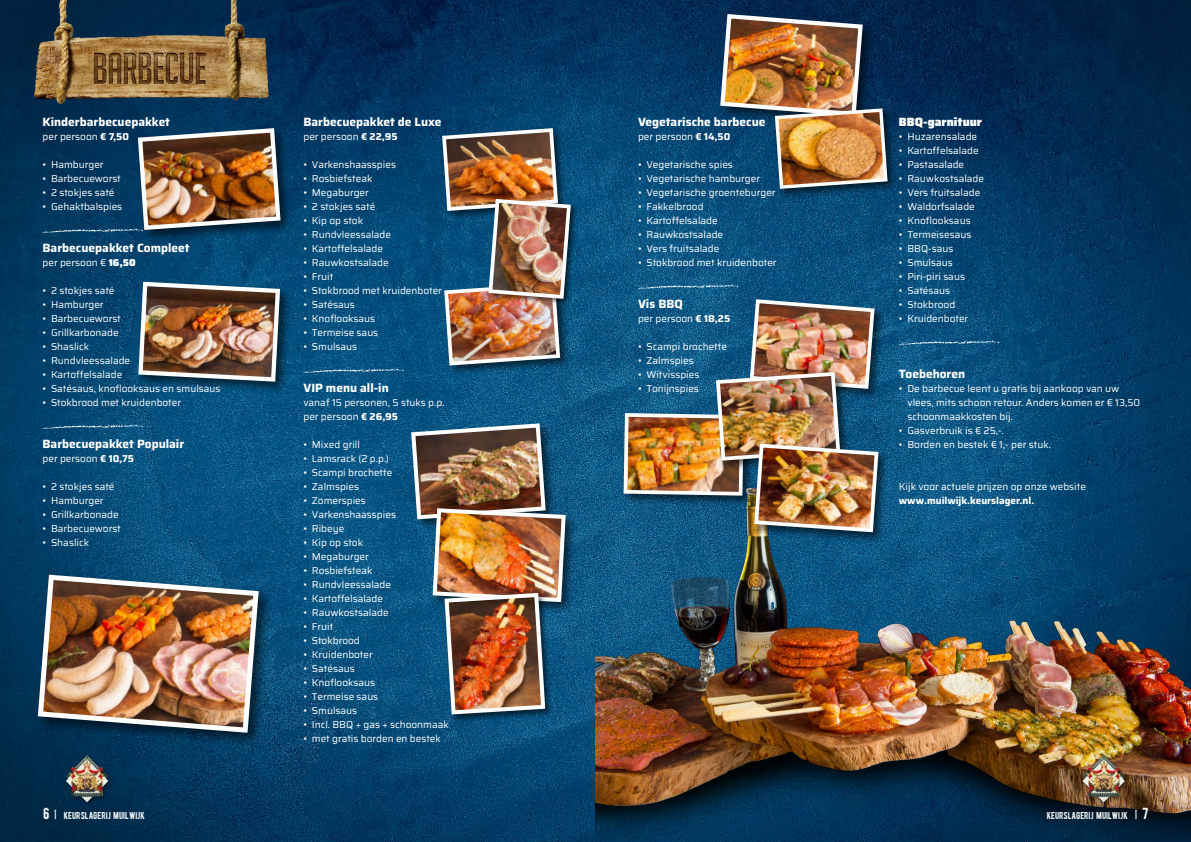
<style>
.page{position:relative;width:1191px;height:842px;background:#fff}
.page>*{position:absolute;margin:0;border:0;box-sizing:border-box;transform-origin:0 0}
.t1{font:700 12px "Saira";color:#fff}
.t2{font:900 12px "Saira";color:#fff}
.t3{font:10px/14px "Saira";color:#fff}
.t4{font:10px "BERNIERDISTRESSED";color:#fff}
.t5{font:700 10px "Saira";color:#fff}
.s1{font-weight:700}
.s2{font-weight:900}
.s3{font-size:16px}
</style>
<div class="page">
<img style="left:0;top:0;width:1191px;height:842px">
<div style="left:135px;top:126px;width:158px;height:117px;background:#000;opacity:.6"></div>
<div style="left:136px;top:279px;width:157px;height:115px;background:#000;opacity:.6"></div>
<img style="left:136px;top:279px;width:146px;height:105px">
<div style="left:35px;top:572px;width:239px;height:175px;background:#000;opacity:.6"></div>
<img style="left:35px;top:572px;width:226px;height:163px">
<div style="left:430px;top:506px;width:148px;height:108px;background:#000;opacity:.6"></div>
<div style="left:443px;top:591px;width:111px;height:132px;background:#000;opacity:.6"></div>
<img style="left:409px;top:421px;width:159px;height:295px">
<div style="left:773px;top:107px;width:124px;height:92px;background:#000;opacity:.6"></div>
<img style="left:718px;top:12px;width:171px;height:179px">
<div style="left:747px;top:297px;width:138px;height:103px;background:#000;opacity:.6"></div>
<div style="left:442px;top:280px;width:128px;height:96px;background:#000;opacity:.6"></div>
<div style="left:487px;top:198px;width:91px;height:108px;background:#000;opacity:.6"></div>
<img style="left:440px;top:126px;width:133px;height:241px">
<img style="left:595px;top:817px;width:596px;height:22px">
<img style="left:595px;top:426px;width:596px;height:391px">
<div style="left:752px;top:441px;width:138px;height:103px;background:#000;opacity:.6"></div>
<img style="left:621px;top:297px;width:259px;height:237px">
<img style="left:23px;top:0;width:440px;height:124px">
<img style="left:43px;top:126px;width:240px;height:108px">
<svg style="left:43px;top:424px;width:101px;height:6px"></svg>
<svg style="left:303px;top:368px;width:102px;height:6px"></svg>
<svg style="left:638px;top:284px;width:101px;height:6px"></svg>
<svg style="left:899px;top:340px;width:101px;height:6px"></svg>
<div style="left:64px;top:753px;width:50px;height:55px;background:#002c4d"></div>
<img style="left:66px;top:755px;width:42px;height:47px">
<div style="left:1080px;top:753px;width:50px;height:55px;background:#000;opacity:.45"></div>
<img style="left:1082px;top:755px;width:43px;height:47px">
<p class="t1" style="left:43px;top:113px;width:129px">Kinderbarbecuepakket</p>
<p class="t3" style="left:43px;top:129px;width:88px">per persoon <span class="s1">€ 7,50</span></p>
<p class="t3" style="left:43px;top:157px;width:63px">• Hamburger</p>
<p class="t3" style="left:43px;top:171px;width:80px">• Barbecueworst</p>
<p class="t3" style="left:43px;top:185px;width:73px">• 2 stokjes saté</p>
<p class="t3" style="left:43px;top:199px;width:81px">• Gehaktbalspies</p>
<p class="t1" style="left:43px;top:239px;width:149px">Barbecuepakket Compleet</p>
<p class="t3" style="left:43px;top:255px;width:95px">per persoon € <span class="s2">16,50</span></p>
<p class="t3" style="left:43px;top:283px;width:73px">• 2 stokjes saté</p>
<p class="t3" style="left:43px;top:297px;width:63px">• Hamburger</p>
<p class="t3" style="left:43px;top:311px;width:80px">• Barbecueworst</p>
<p class="t3" style="left:43px;top:325px;width:78px">• Grillkarbonade</p>
<p class="t3" style="left:43px;top:339px;width:48px">• Shaslick</p>
<p class="t3" style="left:43px;top:353px;width:89px">• Rundvleessalade</p>
<p class="t3" style="left:43px;top:367px;width:81px">• Kartoffelsalade</p>
<p class="t3" style="left:43px;top:381px;width:180px">• Satésaus, knoflooksaus en smulsaus</p>
<p class="t3" style="left:43px;top:395px;width:140px">• Stokbrood met kruidenboter</p>
<p class="t1" style="left:43px;top:435px;width:143px">Barbecuepakket Populair</p>
<p class="t3" style="left:43px;top:451px;width:93px">per persoon <span class="s1">€ 10,75</span></p>
<p class="t3" style="left:43px;top:479px;width:73px">• 2 stokjes saté</p>
<p class="t3" style="left:43px;top:493px;width:63px">• Hamburger</p>
<p class="t3" style="left:43px;top:507px;width:78px">• Grillkarbonade</p>
<p class="t3" style="left:43px;top:521px;width:80px">• Barbecueworst</p>
<p class="t3" style="left:43px;top:535px;width:48px">• Shaslick</p>
<p class="t1" style="left:303px;top:113px;width:140px">Barbecuepakket de Luxe</p>
<p class="t3" style="left:303px;top:129px;width:96px">per persoon <span class="s1">€ 22,95</span></p>
<p class="t3" style="left:303px;top:157px;width:94px">• Varkenshaasspies</p>
<p class="t3" style="left:303px;top:171px;width:70px">• Rosbiefsteak</p>
<p class="t3" style="left:303px;top:185px;width:67px">• Megaburger</p>
<p class="t3" style="left:303px;top:199px;width:73px">• 2 stokjes saté</p>
<p class="t3" style="left:303px;top:213px;width:61px">• Kip op stok</p>
<p class="t3" style="left:303px;top:227px;width:89px">• Rundvleessalade</p>
<p class="t3" style="left:303px;top:241px;width:81px">• Kartoffelsalade</p>
<p class="t3" style="left:303px;top:255px;width:87px">• Rauwkostsalade</p>
<p class="t3" style="left:303px;top:269px;width:31px">• Fruit</p>
<p class="t3" style="left:303px;top:283px;width:140px">• Stokbrood met kruidenboter</p>
<p class="t3" style="left:303px;top:297px;width:53px">• Satésaus</p>
<p class="t3" style="left:303px;top:311px;width:73px">• Knoflooksaus</p>
<p class="t3" style="left:303px;top:325px;width:76px">• Termeise saus</p>
<p class="t3" style="left:303px;top:339px;width:55px">• Smulsaus</p>
<p class="t1" style="left:303px;top:379px;width:87px">VIP menu all-in</p>
<p class="t3" style="left:303px;top:395px;width:143px">vanaf 15 personen, 5 stuks p.p. per persoon <span class="s1">€ 26,95</span></p>
<p class="t3" style="left:303px;top:437px;width:58px">• Mixed grill</p>
<p class="t3" style="left:303px;top:451px;width:87px">• Lamsrack (2 p.p.)</p>
<p class="t3" style="left:303px;top:465px;width:90px">• Scampi brochette</p>
<p class="t3" style="left:303px;top:479px;width:57px">• Zalmspies</p>
<p class="t3" style="left:303px;top:493px;width:64px">• Zomerspies</p>
<p class="t3" style="left:303px;top:507px;width:94px">• Varkenshaasspies</p>
<p class="t3" style="left:303px;top:521px;width:42px">• Ribeye</p>
<p class="t3" style="left:303px;top:535px;width:61px">• Kip op stok</p>
<p class="t3" style="left:303px;top:549px;width:67px">• Megaburger</p>
<p class="t3" style="left:303px;top:563px;width:70px">• Rosbiefsteak</p>
<p class="t3" style="left:303px;top:577px;width:89px">• Rundvleessalade</p>
<p class="t3" style="left:303px;top:591px;width:81px">• Kartoffelsalade</p>
<p class="t3" style="left:303px;top:605px;width:87px">• Rauwkostsalade</p>
<p class="t3" style="left:303px;top:619px;width:31px">• Fruit</p>
<p class="t3" style="left:303px;top:633px;width:58px">• Stokbrood</p>
<p class="t3" style="left:303px;top:647px;width:71px">• Kruidenboter</p>
<p class="t3" style="left:303px;top:661px;width:53px">• Satésaus</p>
<p class="t3" style="left:303px;top:675px;width:73px">• Knoflooksaus</p>
<p class="t3" style="left:303px;top:689px;width:76px">• Termeise saus</p>
<p class="t3" style="left:303px;top:703px;width:55px">• Smulsaus</p>
<p class="t3" style="left:303px;top:717px;width:147px">• Incl. BBQ + gas + schoonmaak</p>
<p class="t3" style="left:303px;top:731px;width:139px">• met gratis borden en bestek</p>
<p class="t1" style="left:638px;top:113px;width:129px">Vegetarische barbecue</p>
<p class="t3" style="left:638px;top:129px;width:94px">per persoon <span class="s1">€ 14,50</span></p>
<p class="t3" style="left:638px;top:157px;width:96px">• Vegetarische spies</p>
<p class="t3" style="left:638px;top:171px;width:124px">• Vegetarische hamburger</p>
<p class="t3" style="left:638px;top:185px;width:139px">• Vegetarische groenteburger</p>
<p class="t3" style="left:638px;top:199px;width:67px">• Fakkelbrood</p>
<p class="t3" style="left:638px;top:213px;width:81px">• Kartoffelsalade</p>
<p class="t3" style="left:638px;top:227px;width:87px">• Rauwkostsalade</p>
<p class="t3" style="left:638px;top:241px;width:83px">• Vers fruitsalade</p>
<p class="t3" style="left:638px;top:255px;width:140px">• Stokbrood met kruidenboter</p>
<p class="t1" style="left:638px;top:295px;width:46px">Vis BBQ</p>
<p class="t3" style="left:638px;top:311px;width:94px">per persoon <span class="s1">€ 18,25</span></p>
<p class="t3" style="left:638px;top:339px;width:90px">• Scampi brochette</p>
<p class="t3" style="left:638px;top:353px;width:57px">• Zalmspies</p>
<p class="t3" style="left:638px;top:367px;width:63px">• Witvisspies</p>
<p class="t3" style="left:638px;top:381px;width:62px">• Tonijnspies</p>
<p class="t2" style="left:899px;top:112px;width:85px">BBQ-garnituur</p>
<p class="t3" style="left:899px;top:129px;width:80px">• Huzarensalade</p>
<p class="t3" style="left:899px;top:143px;width:81px">• Kartoffelsalade</p>
<p class="t3" style="left:899px;top:157px;width:67px">• Pastasalade</p>
<p class="t3" style="left:899px;top:171px;width:87px">• Rauwkostsalade</p>
<p class="t3" style="left:899px;top:185px;width:83px">• Vers fruitsalade</p>
<p class="t3" style="left:899px;top:199px;width:77px">• Waldorfsalade</p>
<p class="t3" style="left:899px;top:213px;width:73px">• Knoflooksaus</p>
<p class="t3" style="left:899px;top:227px;width:74px">• Termeisesaus</p>
<p class="t3" style="left:899px;top:241px;width:56px">• BBQ-saus</p>
<p class="t3" style="left:899px;top:255px;width:55px">• Smulsaus</p>
<p class="t3" style="left:899px;top:269px;width:68px">• Piri-piri saus</p>
<p class="t3" style="left:899px;top:283px;width:53px">• Satésaus</p>
<p class="t3" style="left:899px;top:297px;width:58px">• Stokbrood</p>
<p class="t3" style="left:899px;top:311px;width:71px">• Kruidenboter</p>
<p class="t1" style="left:899px;top:365px;width:68px">Toebehoren</p>
<p class="t3" style="left:907px;top:381px;width:234px;text-indent:-8px">• De barbecue leent u gratis bij aankoop van uw vlees, mits schoon retour. Anders komen er € 13,50 schoonmaakkosten bij.</p>
<p class="t3" style="left:899px;top:423px;width:107px">• Gasverbruik is € 25,-.</p>
<p class="t3" style="left:899px;top:437px;width:153px">• Borden en bestek € 1,- per stuk.</p>
<p class="t3" style="left:899px;top:479px;width:188px">Kijk voor actuele prijzen op onze website</p>
<p class="t5" style="left:899px;top:493px;width:137px">www.muilwijk.keurslager.nl.</p>
<p class="t4" style="left:43px;top:807px;width:103px"><span class="s3">6</span> <sup>|</sup> KEURSLAGERIJ MUILWIJK</p>
<p class="t4" style="left:1046px;top:807px;width:103px">KEURSLAGERIJ MUILWIJK <sup>|</sup> <span class="s3">7</span></p>
</div>
